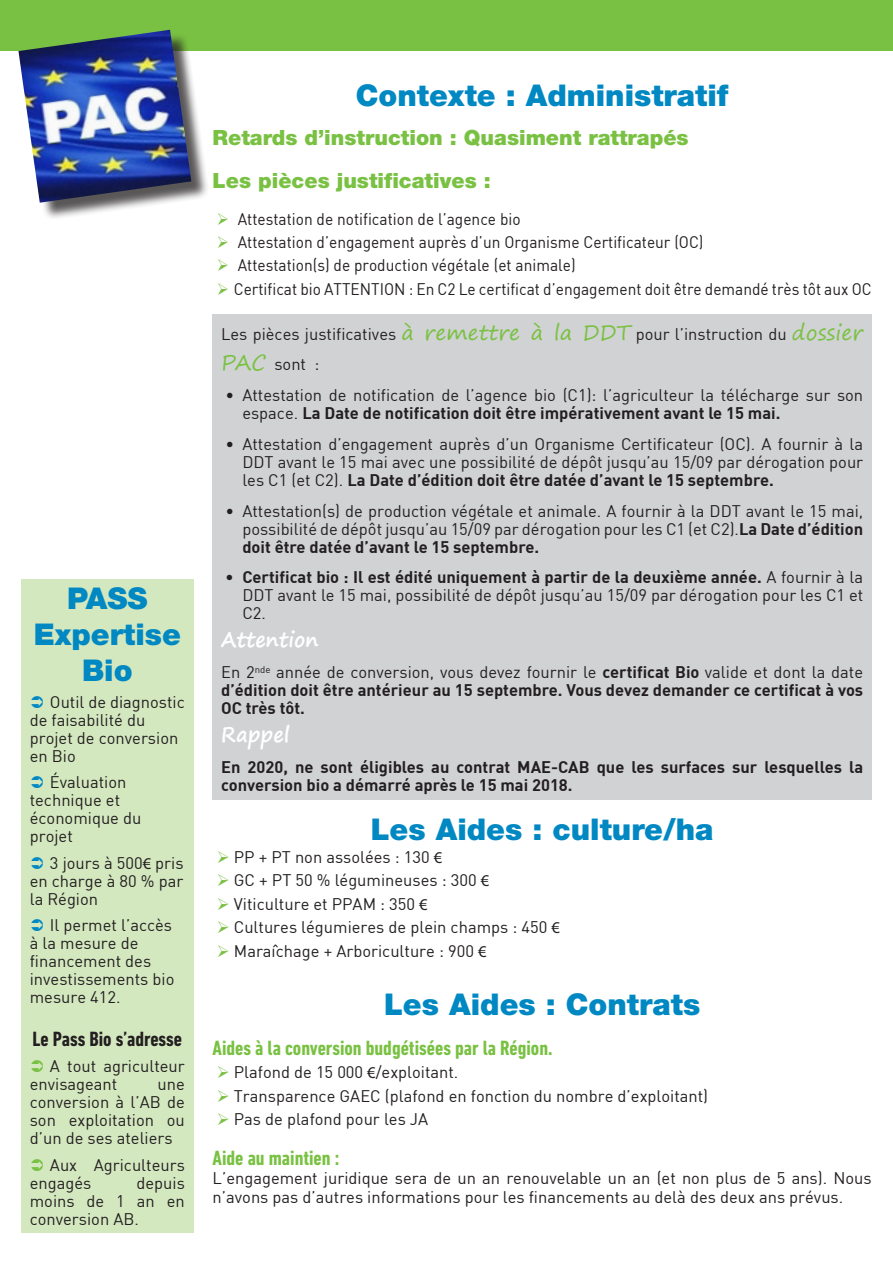
<style>
.page{position:relative;width:893px;height:1263px;background:#fff}
.page>*{position:absolute;margin:0;border:0;box-sizing:border-box;transform-origin:0 0}
.Titre_1{font:900 30px/36px "Helvetica Neue";color:#0088c3;text-align:center}
.Inter{font:900 21px "Helvetica Neue";color:#79c142}
.Inter_2{font:700 condensed 21px "DIN Next LT Pro";color:#79c142}
.Sur_Titre{font:700 condensed 21px "DIN Next LT Pro";color:#231f20}
.Inter_SEGOE_centré_V{font:700 21px "Segoe Print";color:#fff;scale:.95 1}
.Texte_courant{font:16.5px/18px "DIN";color:#231f20}
.Texte_courant-2{font:700 16.5px/18px "DIN";color:#231f20;text-align:justify}
.Texte_courant-3{font:16.5px "DIN";color:#231f20;scale:.94 1}
.s1{font-family:"Myriad Pro"}
.s2{font-family:"Segoe Print";font-size:21px;color:#79c142}
.s3{font-weight:700}
.s4{font-weight:400}
</style>
<div class="page">
<div style="left:0;top:0;width:893px;height:51px;background:#79c142"></div>
<div style="left:21px;top:33px;width:189px;height:187px;background:#231f20;opacity:.75"></div>
<img style="left:18px;top:30px;width:173px;height:173px">
<div style="left:213px;top:314px;width:659px;height:485px;background:#d1d2d4"></div>
<div style="left:21px;top:579px;width:172px;height:654px;background:#d4e8c0"></div>
<p class="Titre_1" style="left:34px;top:581px;width:149px">PASS<br>Expertise<br>Bio</p>
<p class="Texte_courant" style="left:30px;top:693px;width:157px;text-indent:20px">Outil de diagnostic de faisabilité du projet de conversion en Bio</p>
<p class="Texte_courant" style="left:30px;top:773px;width:113px;text-indent:20px">Évaluation technique et économique du projet</p>
<p class="Texte_courant" style="left:30px;top:854px;width:155px;text-align:justify;text-indent:20px">3 jours à 500<span class="s1">€</span> pris en charge à 80 % par la Région</p>
<p class="Texte_courant" style="left:30px;top:916px;width:146px;text-indent:20px">Il permet l’accès à la mesure de financement des investissements bio mesure 412.</p>
<p class="Sur_Titre" style="left:32px;top:1027px;width:151px">Le Pass Bio s’adresse</p>
<p class="Texte_courant" style="left:30px;top:1057px;width:157px;text-indent:20px">A tout agriculteur envisageant</p>
<p class="Texte_courant" style="left:30px;top:1075px;width:157px;text-align:justify;text-indent:128px">une conversion à l’AB de son exploitation ou d’un de ses ateliers</p>
<p class="Texte_courant" style="left:30px;top:1155px;width:157px;text-indent:20px">Aux Agriculteurs engagés</p>
<p class="Texte_courant" style="left:30px;top:1173px;width:157px;text-align:justify;text-indent:107px">depuis moins de 1 an en conversion AB.</p>
<p class="Titre_1" style="left:356px;top:78px;width:374px">Contexte : Administratif</p>
<p class="Inter" style="left:213px;top:125px;width:477px">Retards d’instruction : Quasiment rattrapés</p>
<p class="Inter" style="left:213px;top:168px;width:280px">Les pièces justificatives :</p>
<p class="Texte_courant-3" style="left:238px;top:208px;width:302px">Attestation de notification de l’agence bio</p>
<p class="Texte_courant-3" style="left:238px;top:232px;width:497px">Attestation d’engagement auprès d’un Organisme Certificateur (OC)</p>
<p class="Texte_courant-3" style="left:238px;top:255px;width:361px">Attestation(s) de production végétale (et animale)</p>
<p class="Texte_courant-3" style="left:234px;top:278px;width:680px">Certificat bio ATTENTION : En C2 Le certificat d’engagement doit être demandé très tôt aux OC</p>
<p class="Texte_courant" style="left:221px;top:319px;width:644px;line-height:30px">Les pièces justificatives <span class="s2">à remettre à la DDT</span> pour l’instruction du <span class="s2">dossier<br>PAC</span> sont :</p>
<p class="Texte_courant" style="left:242px;top:386px;width:622px;text-indent:-17px">• Attestation de notification de l’agence bio (C1): l’agriculteur la télécharge sur son espace. <span class="s3">La Date de notification doit être impérativement avant le 15 mai.</span></p>
<p class="Texte_courant" style="left:242px;top:435px;width:622px;text-align:justify;text-indent:-17px">• Attestation d’engagement auprès d’un Organisme Certificateur (OC). A fournir à la DDT avant le 15 mai avec une possibilité de dépôt jusqu’au 15/09 par dérogation pour les C1 (et C2). <span class="s3">La Date d’édition doit être datée d’avant le 15 septembre.</span></p>
<p class="Texte_courant" style="left:242px;top:501px;width:622px;text-align:justify;text-indent:-17px">• Attestation(s) de production végétale et animale. A fournir à la DDT avant le 15 mai, possibilité de dépôt jusqu’au 15/09 par dérogation pour les C1 (et C2).<span class="s3">La Date d’édition doit être datée d’avant le 15 septembre.</span></p>
<p class="Texte_courant" style="left:242px;top:568px;width:622px;text-align:justify;text-indent:-17px"><span class="s3">• Certificat bio : Il est édité uniquement à partir de la deuxième année.</span> A fournir à la DDT avant le 15 mai, possibilité de dépôt jusqu’au 15/09 par dérogation pour les C1 et C2.</p>
<p class="Inter_SEGOE_centré_V" style="left:221px;top:621px;width:104px">Attention</p>
<p class="Texte_courant-2" style="left:221px;top:662px;width:644px"><span class="s4">En 2</span><sup>nde</sup> <span class="s4">année de conversion, vous devez fournir le</span> certificat Bio <span class="s4">valide et dont la date </span>d’édition doit être antérieur au 15 septembre. Vous devez demander ce certificat à vos OC très tôt.</p>
<p class="Inter_SEGOE_centré_V" style="left:221px;top:715px;width:73px">Rappel</p>
<p class="Texte_courant-2" style="left:221px;top:757px;width:643px">En 2020, ne sont éligibles au contrat MAE-CAB que les surfaces sur lesquelles la conversion bio a démarré après le 15 mai 2018.</p>
<p class="Titre_1" style="left:371px;top:811px;width:344px">Les Aides : culture/ha</p>
<p class="Texte_courant" style="left:234px;top:848px;width:210px">PP + PT non assolées : 130 <span class="s1">€</span></p>
<p class="Texte_courant" style="left:234px;top:871px;width:257px">GC + PT 50 % légumineuses : 300 <span class="s1">€</span></p>
<p class="Texte_courant" style="left:234px;top:894px;width:195px">Viticulture et PPAM : 350 <span class="s1">€</span></p>
<p class="Texte_courant" style="left:234px;top:918px;width:327px">Cultures légumieres de plein champs : 450 <span class="s1">€</span></p>
<p class="Texte_courant" style="left:234px;top:941px;width:254px">Maraîchage + Arboriculture : 900 <span class="s1">€</span></p>
<p class="Titre_1" style="left:384px;top:986px;width:318px">Les Aides : Contrats</p>
<p class="Inter_2" style="left:213px;top:1036px;width:341px">Aides à la conversion budgétisées par la Région.</p>
<p class="Texte_courant" style="left:234px;top:1063px;width:226px">Plafond de 15 000 <span class="s1">€</span>/exploitant.</p>
<p class="Texte_courant" style="left:234px;top:1086px;width:476px">Transparence GAEC (plafond en fonction du nombre d’exploitant)</p>
<p class="Texte_courant" style="left:234px;top:1110px;width:196px">Pas de plafond pour les JA</p>
<p class="Inter_2" style="left:213px;top:1146px;width:128px">Aide au maintien :</p>
<p class="Texte_courant" style="left:213px;top:1168px;width:660px;line-height:18.9px">L’engagement juridique sera de un an renouvelable un an (et non plus de 5 ans). Nous n’avons pas d’autres informations pour les financements au delà des deux ans prévus.</p>
</div>
